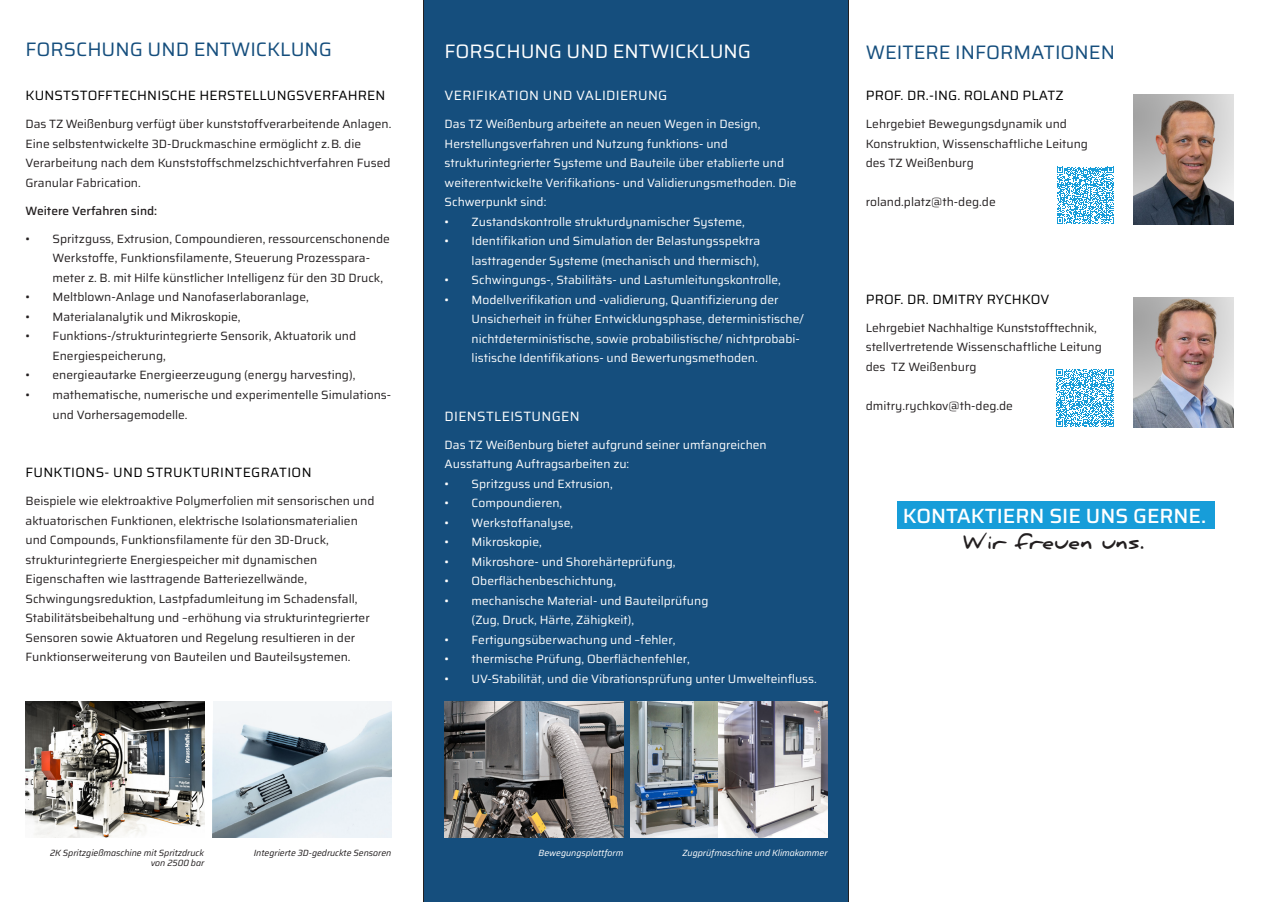
<style>
.page{position:relative;width:1272px;height:902px;background:#fff}
.page>*{position:absolute;margin:0;border:0;box-sizing:border-box;transform-origin:0 0}
.t1{font:700 21.6px "Daniel";color:#231f20}
.t2{font:500 20.55px "Saira";color:#fff}
.t3{font:19.5px "Saira";color:#154e7d}
.t4{font:19.5px "Saira";color:#fff}
.t5{font:13.5px "Saira";letter-spacing:.01em;color:#000001}
.t6{font:13.5px "Saira";letter-spacing:.025em;color:#fff}
.t7{font:12px/19.5px "Saira";color:#231f20}
.t8{font:12px/19.5px "Saira";color:#fff}
.t9{font:500 12px "Saira";color:#231f20}
.t10{font:italic 9px "Saira";color:#231f20}
.t11{font:italic 9px "Saira";color:#fff}
</style>
<div class="page">
<div style="left:423px;top:0;width:425px;height:901px;background:#154e7d"></div>
<img style="left:26px;top:701px;width:178px;height:136px">
<img style="left:444px;top:701px;width:179px;height:136px">
<img style="left:630px;top:701px;width:89px;height:136px">
<img style="left:719px;top:701px;width:108px;height:136px">
<svg style="left:213px;top:701px;width:178px;height:136px"></svg>
<div style="left:897px;top:501px;width:317px;height:28px;background:#179dd9"></div>
<img style="left:1133px;top:95px;width:100px;height:129px">
<img style="left:1133px;top:298px;width:100px;height:129px">
<svg style="left:1057px;top:167px;width:56px;height:57px"></svg>
<svg style="left:1056px;top:369px;width:58px;height:58px"></svg>
<h3 class="t3" style="left:26px;top:34px;width:308px">FORSCHUNG UND ENTWICKLUNG</h3>
<p class="t5" style="left:26px;top:84px;width:361px">KUNSTSTOFFTECHNISCHE HERSTELLUNGSVERFAHREN</p>
<p class="t7" style="left:26px;top:114px;width:367px">Das TZ Weißenburg verfügt über kunststoffverarbeitende Anlagen.<br>Eine selbstentwickelte 3D-Druckmaschine ermöglicht z.B. die Verarbeitung nach dem Kunststoffschmelzschichtverfahren Fused Granular Fabrication.</p>
<p class="t9" style="left:26px;top:201px;width:133px">Weitere Verfahren sind:</p>
<p class="t7" style="left:53px;top:228px;width:339px;text-indent:-27px">• Spritzguss, Extrusion, Compoundieren, ressourcenschonende<br>Werkstoffe, Funktionsfilamente, Steuerung Prozesspara&shy;meter z. B. mit Hilfe künstlicher Intelligenz für den 3D Druck,</p>
<p class="t7" style="left:26px;top:287px;width:285px">• Meltblown-Anlage und Nanofaserlaboranlage,</p>
<p class="t7" style="left:26px;top:306px;width:217px">• Materialanalytik und Mikroskopie,</p>
<p class="t7" style="left:53px;top:326px;width:305px;text-indent:-27px">• Funktions-/strukturintegrierte Sensorik, Aktuatorik und<br>Energiespeicherung,</p>
<p class="t7" style="left:26px;top:365px;width:331px">• energieautarke Energieerzeugung (energy harvesting),</p>
<p class="t7" style="left:53px;top:384px;width:340px;text-indent:-27px">• mathematische, numerische und experimentelle Simulations&shy;und Vorhersagemodelle.</p>
<p class="t5" style="left:26px;top:461px;width:287px">FUNKTIONS- UND STRUKTURINTEGRATION</p>
<p class="t7" style="left:26px;top:490px;width:350px">Beispiele wie elektroaktive Polymerfolien mit sensorischen und aktuatorischen Funktionen, elektrische Isolationsmaterialien und Compounds, Funktionsfilamente für den 3D-Druck, strukturintegrierte Energiespeicher mit dynamischen Eigenschaften wie lasttragende Batteriezellwände, Schwingungsreduktion, Lastpfadumleitung im Schadensfall, Stabilitätsbeibehaltung und –erhöhung via strukturintegrierter Sensoren sowie Aktuatoren und Regelung resultieren in der Funktionserweiterung von Bauteilen und Bauteilsystemen.</p>
<h3 class="t4" style="left:444px;top:36px;width:308px">FORSCHUNG UND ENTWICKLUNG</h3>
<h3 class="t3" style="left:865px;top:36px;width:250px">WEITERE INFORMATIONEN</h3>
<p class="t6" style="left:444px;top:84px;width:224px">VERIFIKATION UND VALIDIERUNG</p>
<p class="t8" style="left:444px;top:114px;width:353px">Das TZ Weißenburg arbeitete an neuen Wegen in Design, Herstellungsverfahren und Nutzung funktions- und strukturintegrierter Systeme und Bauteile über etablierte und weiterentwickelte Verifikations- und Validierungsmethoden. Die Schwerpunkt sind:</p>
<p class="t8" style="left:444px;top:211px;width:301px">• Zustandskontrolle strukturdynamischer Systeme,</p>
<p class="t8" style="left:444px;top:231px;width:317px;text-align:right">• Identifikation und Simulation der Belastungsspektra lasttragender Systeme (mechanisch und thermisch),</p>
<p class="t8" style="left:444px;top:270px;width:338px">• Schwingungs-, Stabilitäts- und Lastumleitungskontrolle,</p>
<p class="t8" style="left:471px;top:289px;width:334px;text-indent:-27px">• Modellverifikation und -validierung, Quantifizierung der Unsicherheit in früher Entwicklungsphase, deterministische/ nichtdeterministische, sowie probabilistische/ nichtprobabi&shy;listische Identifikations- und Bewertungsmethoden.</p>
<p class="t6" style="left:444px;top:405px;width:136px">DIENSTLEISTUNGEN</p>
<p class="t8" style="left:444px;top:434px;width:324px">Das TZ Weißenburg bietet aufgrund seiner umfangreichen<br>Ausstattung Auftragsarbeiten zu:</p>
<p class="t8" style="left:444px;top:473px;width:170px">• Spritzguss und Extrusion,</p>
<p class="t8" style="left:444px;top:493px;width:119px">• Compoundieren,</p>
<p class="t8" style="left:444px;top:512px;width:130px">• Werkstoffanalyse,</p>
<p class="t8" style="left:444px;top:532px;width:99px">• Mikroskopie,</p>
<p class="t8" style="left:444px;top:551px;width:232px">• Mikroshore- und Shorehärteprüfung,</p>
<p class="t8" style="left:444px;top:571px;width:173px">• Oberflächenbeschichtung,</p>
<p class="t8" style="left:471px;top:590px;width:238px;text-indent:-27px">• mechanische Material- und Bauteilprüfung (Zug, Druck, Härte, Zähigkeit),</p>
<p class="t8" style="left:444px;top:629px;width:232px">• Fertigungsüberwachung und –fehler,</p>
<p class="t8" style="left:444px;top:649px;width:247px">• thermische Prüfung, Oberflächenfehler,</p>
<p class="t8" style="left:444px;top:668px;width:374px">• UV-Stabilität, und die Vibrationsprüfung unter Umwelteinfluss.</p>
<p class="t5" style="left:865px;top:84px;width:199px">PROF. DR.-ING. ROLAND PLATZ</p>
<p class="t7" style="left:865px;top:114px;width:224px">Lehrgebiet Bewegungsdynamik und<br>Konstruktion, Wissenschaftliche Leitung des TZ Weißenburg</p>
<p class="t7" style="left:865px;top:192px;width:131px">roland.platz@th-deg.de</p>
<p class="t5" style="left:865px;top:288px;width:185px">PROF. DR. DMITRY RYCHKOV</p>
<p class="t7" style="left:865px;top:317px;width:237px">Lehrgebiet Nachhaltige Kunststofftechnik, stellvertretende Wissenschaftliche Leitung des TZ Weißenburg</p>
<p class="t7" style="left:865px;top:395px;width:149px">dmitry.rychkov@th-deg.de</p>
<h2 class="t2" style="left:902px;top:498px;width:305px">KONTAKTIERN SIE UNS GERNE.</h2>
<h1 class="t1" style="left:963px;top:528px;width:183px">Wir freuen uns.</h1>
<p class="t10" style="left:50px;top:845px;width:156px">2K Spritzgießmaschine mit Spritzdruck</p>
<p class="t10" style="left:254px;top:845px;width:139px">Integrierte 3D-gedruckte Sensoren</p>
<p class="t10" style="left:151px;top:856px;width:55px">von 2500 bar</p>
<p class="t11" style="left:538px;top:845px;width:86px">Bewegungsplattform</p>
<p class="t11" style="left:682px;top:845px;width:146px">Zugprüfmaschine und Klimakammer</p>
</div>
